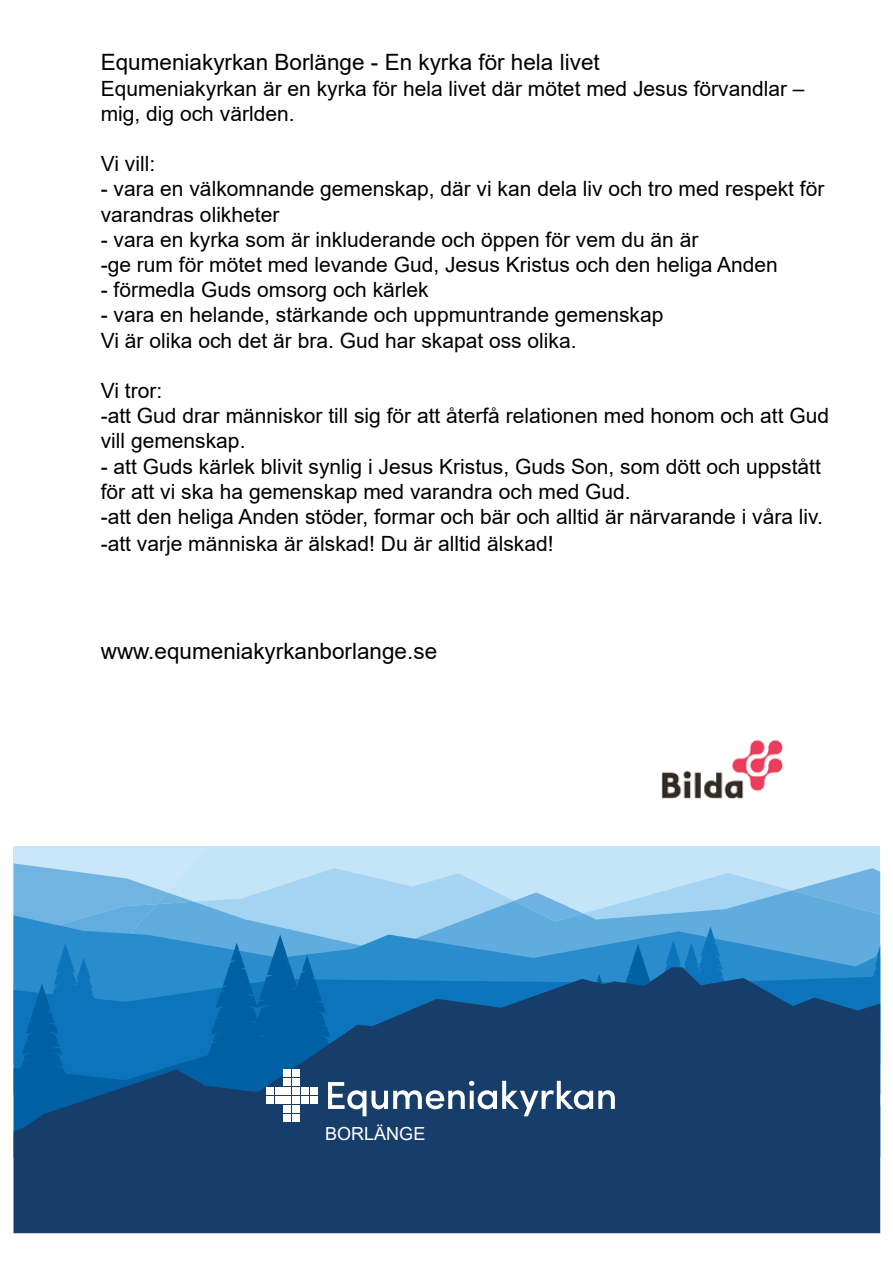
<style>
.page{position:relative;width:893px;height:1263px;background:#fff}
.page>*{position:absolute;margin:0;border:0;box-sizing:border-box;transform-origin:0 0}
.t1{font:22.5px "Arial";color:#000}
.t2{font:21px/25.2px "Arial";color:#000}
.t3{font:18px "Arial";color:#fff}
</style>
<div class="page">
<div style="left:14px;top:1116px;width:866px;height:117px;background:#173d6a"></div>
<svg style="left:14px;top:846px;width:866px;height:270px;background:#4785b5"></svg>
<div style="left:284px;top:1069px;width:7px;height:8px;background:#fff"></div>
<div style="left:292px;top:1069px;width:8px;height:8px;background:#fff"></div>
<div style="left:284px;top:1078px;width:7px;height:8px;background:#fff"></div>
<div style="left:292px;top:1078px;width:8px;height:8px;background:#fff"></div>
<div style="left:266px;top:1087px;width:7px;height:8px;background:#fff"></div>
<div style="left:275px;top:1087px;width:7px;height:8px;background:#fff"></div>
<div style="left:284px;top:1087px;width:7px;height:8px;background:#fff"></div>
<div style="left:292px;top:1087px;width:8px;height:8px;background:#fff"></div>
<div style="left:301px;top:1087px;width:8px;height:8px;background:#fff"></div>
<div style="left:310px;top:1087px;width:7px;height:8px;background:#fff"></div>
<div style="left:266px;top:1096px;width:7px;height:7px;background:#fff"></div>
<div style="left:275px;top:1096px;width:7px;height:7px;background:#fff"></div>
<div style="left:284px;top:1096px;width:7px;height:7px;background:#fff"></div>
<div style="left:292px;top:1096px;width:8px;height:7px;background:#fff"></div>
<div style="left:301px;top:1096px;width:8px;height:7px;background:#fff"></div>
<div style="left:310px;top:1096px;width:7px;height:7px;background:#fff"></div>
<div style="left:284px;top:1105px;width:7px;height:7px;background:#fff"></div>
<div style="left:292px;top:1105px;width:8px;height:7px;background:#fff"></div>
<div style="left:284px;top:1114px;width:7px;height:7px;background:#fff"></div>
<div style="left:292px;top:1114px;width:8px;height:7px;background:#fff"></div>
<img style="left:661px;top:740px;width:123px;height:59px">
<p class="t1" style="left:101px;top:47px;width:500px">Equmeniakyrkan Borlänge - En kyrka för hela livet</p>
<p class="t2" style="left:101px;top:75px;width:705px">Equmeniakyrkan är en kyrka för hela livet där mötet med Jesus förvandlar – mig, dig och världen.</p>
<p class="t2" style="left:101px;top:151px;width:56px">Vi vill:</p>
<p class="t2" style="left:101px;top:176px;width:725px">- vara en välkomnande gemenskap, där vi kan dela liv och tro med respekt för varandras olikheter</p>
<p class="t2" style="left:101px;top:227px;width:679px">- vara en kyrka som är inkluderande och öppen för vem du än är<br>-ge rum för mötet med levande Gud, Jesus Kristus och den heliga Anden</p>
<p class="t2" style="left:101px;top:277px;width:329px">- förmedla Guds omsorg och kärlek</p>
<p class="t2" style="left:101px;top:302px;width:564px">- vara en helande, stärkande och uppmuntrande gemenskap<br>Vi är olika och det är bra. Gud har skapat oss olika.</p>
<p class="t2" style="left:101px;top:378px;width:730px">Vi tror:<br>-att Gud drar människor till sig för att återfå relationen med honom och att Gud vill gemenskap.</p>
<p class="t2" style="left:101px;top:453px;width:724px;line-height:25.8px">- att Guds kärlek blivit synlig i Jesus Kristus, Guds Son, som dött och uppstått för att vi ska ha gemenskap med varandra och med Gud.<br>-att den heliga Anden stöder, formar och bär och alltid är närvarande i våra liv. -att varje människa är älskad! Du är alltid älskad!</p>
<p class="t1" style="left:101px;top:636px;width:338px">www.equmeniakyrkanborlange.se</p>
<p class="t3" style="left:325px;top:1121px;width:102px">BORLÄNGE</p>
</div>
